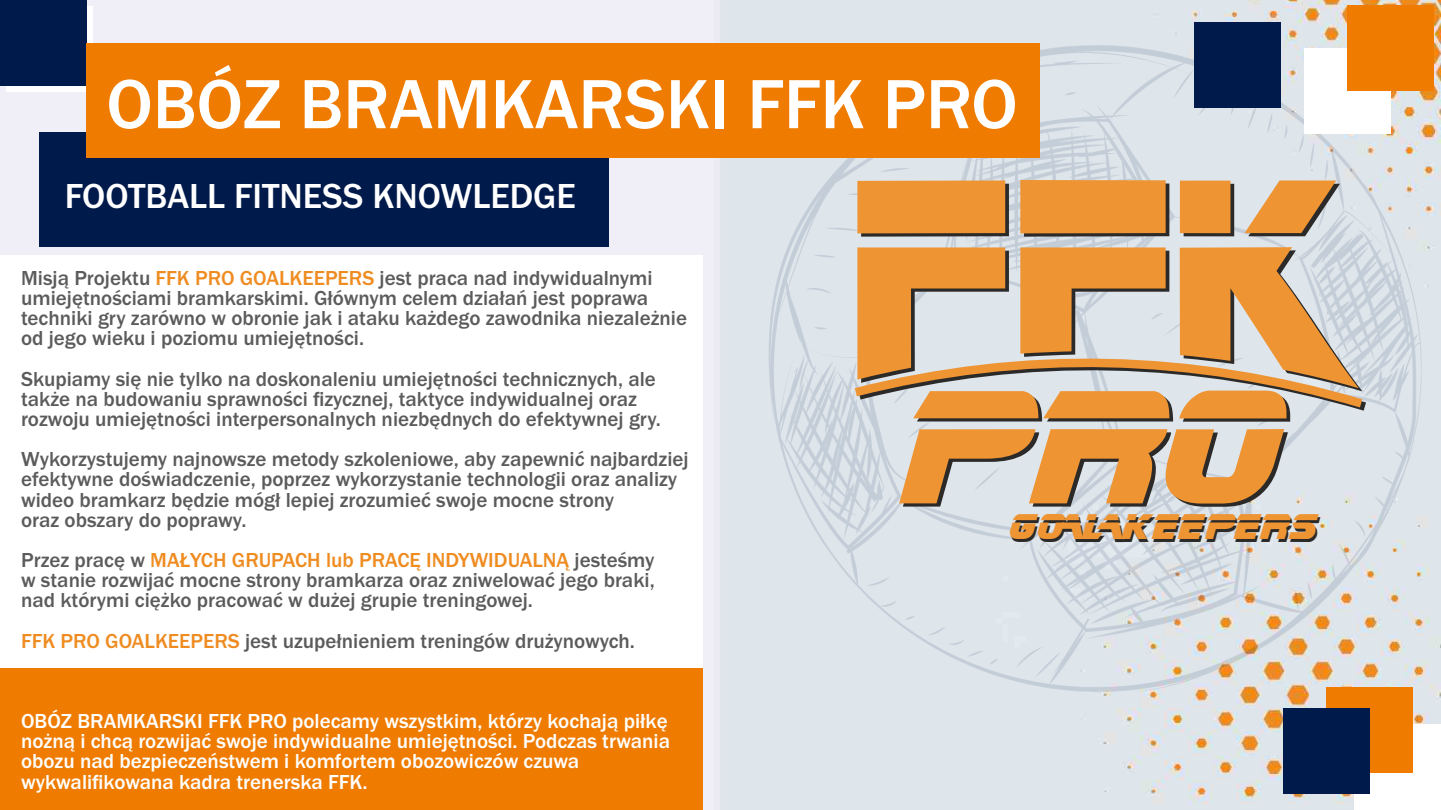
<style>
.page{position:relative;width:1441px;height:810px;background:#fff}
.page>*{position:absolute;margin:0;border:0;box-sizing:border-box;transform-origin:0 0}
.t1{font:162.75px "Blade Runner Movie Font";color:#2b2a29}
.t2{font:500 72px "Franklin Gothic";color:#fff}
.t3{font:500 36px "Franklin Gothic";color:#fff}
.t4{font:36px "Blade Runner Movie Font";color:#2b2a29}
.t5{font:500 21px/20.1px "Franklin Gothic";color:#5b5b5b}
.t6{font:500 21px/20.1px "Franklin Gothic";color:#fff}
.s1{color:#ef8c21}
</style>
<div class="page">
<img style="left:0;top:0;width:743px;height:810px">
<img style="left:743px;top:0;width:697px;height:810px">
<div style="left:6px;top:6px;width:86px;height:86px;background:#fff"></div>
<div style="left:0;top:0;width:86px;height:86px;background:#001a4b"></div>
<div style="left:39px;top:132px;width:569px;height:115px;background:#001a4b"></div>
<div style="left:86px;top:43px;width:953px;height:115px;background:#ef7c00"></div>
<div style="left:0;top:255px;width:702px;height:530px;background:#fff"></div>
<div style="left:1304px;top:48px;width:86px;height:86px;background:#fff"></div>
<div style="left:1194px;top:23px;width:86px;height:85px;background:#001a4b"></div>
<div style="left:1347px;top:6px;width:86px;height:85px;background:#ef7c00"></div>
<div style="left:1354px;top:724px;width:86px;height:86px;background:#fff"></div>
<div style="left:1325px;top:687px;width:86px;height:85px;background:#ef7c00"></div>
<div style="left:1282px;top:708px;width:86px;height:86px;background:#001a4b"></div>
<div style="left:0;top:668px;width:702px;height:142px;background:#ef7c00"></div>
<div style="left:1183px;top:184px;width:50px;height:52px;background:linear-gradient(to right,#2b2a29,#2b2a29)"></div>
<svg style="left:1023px;top:183px;width:146px;height:54px"></svg>
<svg style="left:861px;top:184px;width:147px;height:53px"></svg>
<div style="left:1179px;top:181px;width:51px;height:52px;background:#ef9432"></div>
<svg style="left:1244px;top:180px;width:95px;height:56px;background:#d7a672"></svg>
<div style="left:1020px;top:180px;width:145px;height:53px;background:#ef9432"></div>
<div style="left:857px;top:180px;width:148px;height:53px;background:#ef9432"></div>
<svg style="left:845px;top:247px;width:529px;height:170px;background:#dbb993"></svg>
<h2 class="t2" style="left:106px;top:78px;width:912px">OBÓZ BRAMKARSKI FFK PRO</h2>
<h3 class="t3" style="left:65px;top:183px;width:512px">FOOTBALL FITNESS KNOWLEDGE</h3>
<p class="t5" style="left:21px;top:270px;width:667px">Misją Projektu <span class="s1">FFK PRO GOALKEEPERS</span> jest praca nad indywidualnymi umiejętnościami bramkarskimi. Głównym celem działań jest poprawa techniki gry zarówno w obronie jak i ataku każdego zawodnika niezależnie od jego wieku i poziomu umiejętności.</p>
<p class="t5" style="left:21px;top:370px;width:641px">Skupiamy się nie tylko na doskonaleniu umiejętności technicznych, ale także na budowaniu sprawności fizycznej, taktyce indywidualnej oraz rozwoju umiejętności interpersonalnych niezbędnych do efektywnej gry.</p>
<p class="t5" style="left:21px;top:451px;width:669px">Wykorzystujemy najnowsze metody szkoleniowe, aby zapewnić najbardziej efektywne doświadczenie, poprzez wykorzystanie technologii oraz analizy wideo bramkarz będzie mógł lepiej zrozumieć swoje mocne strony<br>oraz obszary do poprawy.</p>
<p class="t5" style="left:21px;top:552px;width:635px;text-align:justify">Przez pracę w <span class="s1">MAŁYCH GRUPACH lub PRACĘ INDYWIDUALNĄ</span> jesteśmy w stanie rozwijać mocne strony bramkarza oraz zniwelować jego braki, nad którymi ciężko pracować w dużej grupie treningowej.</p>
<p class="t5" style="left:21px;top:632px;width:615px"><span class="s1">FFK PRO GOALKEEPERS</span> jest uzupełnieniem treningów drużynowych.</p>
<p class="t6" style="left:21px;top:713px;width:650px">OBÓZ BRAMKARSKI FFK PRO polecamy wszystkim, którzy kochają piłkę nożną i chcą rozwijać swoje indywidualne umiejętności. Podczas trwania obozu nad bezpieczeństwem i komfortem obozowiczów czuwa wykwalifikowana kadra trenerska FFK.</p>
<h1 class="t1" style="left:896px;top:383px;width:386px">PRO</h1>
<h3 class="t4" style="left:1009px;top:514px;width:310px">GOALKEEPERS</h3>
</div>
